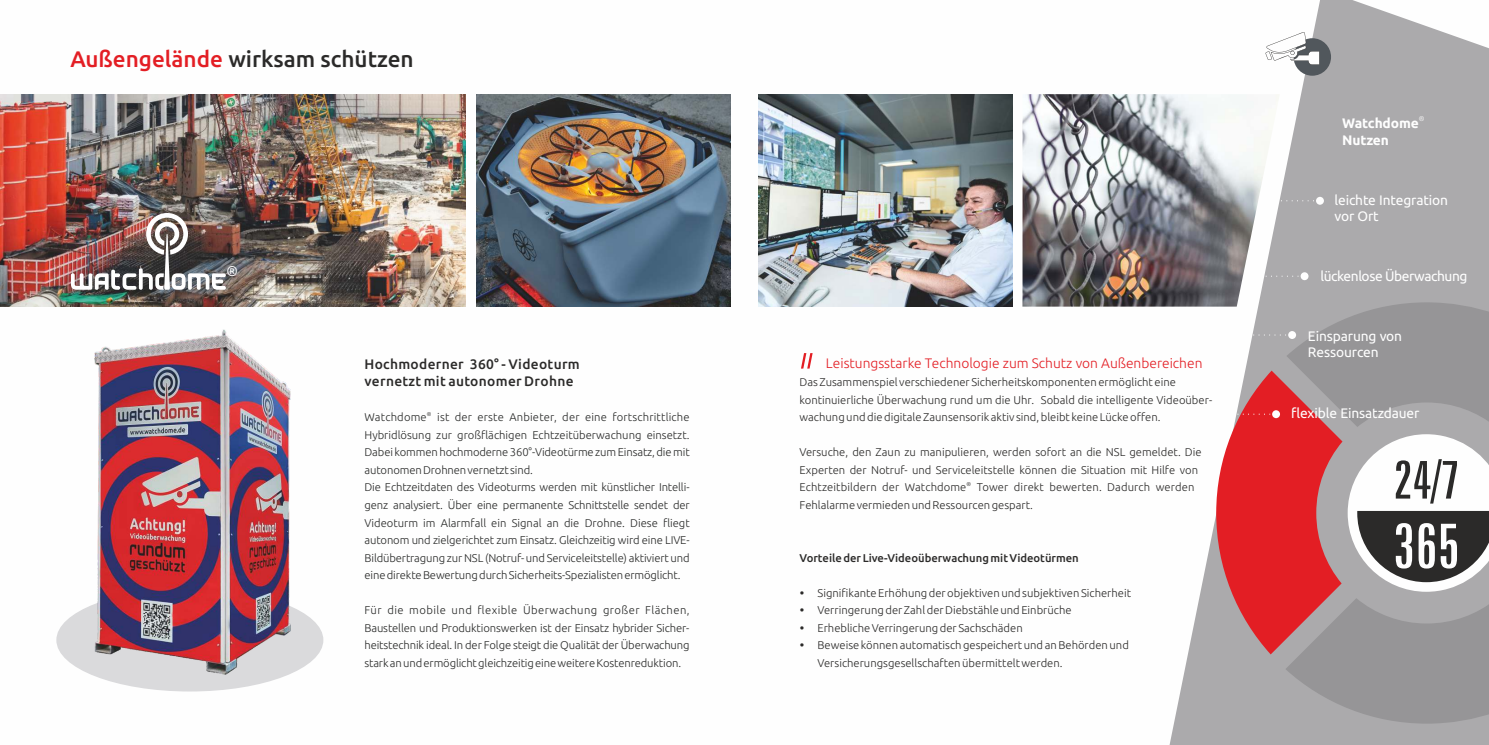
<style>
.page{position:relative;width:1489px;height:745px;background:#fff}
.page>*{position:absolute;margin:0;border:0;box-sizing:border-box;transform-origin:0 0}
.t1{font:extra-condensed 63.12px "Zurich BT";color:#fefefe}
.t2{font:extra-condensed 53.88px "Zurich BT";color:#2b2a29}
.t3{font:500 22.5px "Ubuntu";color:#2b2a29}
.t4{font:14.12px "Ubuntu";color:#fefefe}
.t5{font:13.75px/16.2px "Ubuntu";letter-spacing:-.01em;color:#fefefe}
.t6{font:300 13.75px "Ubuntu";color:#e31e24}
.t7{font:500 13.75px "Ubuntu";letter-spacing:.025em;color:#2b2a29}
.t8{font:13.75px "Ubuntu";letter-spacing:-.03em;color:#fefefe}
.t9{font:700 13.75px "Ubuntu";letter-spacing:-.01em;color:#fefefe}
.t10{font:300 11.25px/17.5px "Ubuntu";letter-spacing:-.01em;color:#292a29}
.t11{font:300 11.25px/17.5px "Ubuntu";color:#2b2a29}
.t12{font:300 11.25px "Ubuntu";letter-spacing:.015em;color:#292a29}
.t13{font:500 11.25px "Ubuntu";color:#2b2a29}
.t14{font:300 6.88px "Ubuntu";color:#fefefe}
.t15{font:300 5.62px "Ubuntu";color:#2b2a29}
.s1{color:#e31e24}
</style>
<div class="page">
<img style="left:758px;top:94px;width:254px;height:212px">
<img style="left:476px;top:94px;width:254px;height:212px">
<img style="left:1022px;top:94px;width:146px;height:212px">
<div style="left:56px;top:588px;width:267px;height:103px;background:#dadadc;border-radius:50%"></div>
<img style="left:94px;top:330px;width:196px;height:344px">
<svg style="left:1168px;top:0;width:320px;height:744px;fill:#abaaac"></svg>
<div style="left:1315px;top:197px;width:8px;height:8px;background:#fefefe;border-radius:50%"></div>
<svg style="left:1280px;top:200px;width:36px;height:1px"></svg>
<div style="left:1300px;top:272px;width:8px;height:8px;background:#fefefe;border-radius:50%"></div>
<svg style="left:1265px;top:275px;width:35px;height:1px"></svg>
<svg style="left:801px;top:353px;width:11px;height:15px"></svg>
<div style="left:1293px;top:38px;width:37px;height:38px;background:#51575c;border-radius:50%"></div>
<svg style="left:1216px;top:302px;width:272px;height:421px;background:#b2898c"></svg>
<svg style="left:1264px;top:32px;width:55px;height:33px"></svg>
<img style="left:0;top:94px;width:465px;height:212px">
<img style="left:71px;top:213px;width:155px;height:76px">
<h3 class="t3" style="left:70px;top:50px;width:345px"><span class="s1">Außengelände</span> wirksam schützen</h3>
<p class="t4" style="left:226px;top:264px;width:13px">®</p>
<p class="t7" style="left:364px;top:358px;width:217px">Hochmoderner 360° - Videoturm</p>
<p class="t7" style="left:364px;top:375px;width:210px">vernetzt mit autonomer Drohne</p>
<p class="t12" style="left:364px;top:412px;width:326px">Watchdome ist der erste Anbieter, der eine fortschrittliche</p>
<p class="t15" style="left:427px;top:411px;width:6px">®</p>
<p class="t10" style="left:364px;top:426px;width:327px">Hybridlösung zur großflächigen Echtzeitüberwachung einsetzt.<br>Dabei kommenhochmoderne360°-VideotürmezumEinsatz,diemit autonomenDrohnenvernetzt sind.<br>Die Echtzeitdaten des Videoturms werden mit künstlicher Intelli&shy;genz analysiert. Über eine permanente Schnittstelle sendet der Videoturm im Alarmfall ein Signal an die Drohne. Diese fliegt autonom und zielgerichtet zum Einsatz. Gleichzeitig wird eine LIVE-Bildübertragung zur NSL (Notruf- und Serviceleitstelle) aktiviert und einedirekteBewertungdurchSicherheits-Spezialistenermöglicht.</p>
<p class="t10" style="left:364px;top:601px;width:327px;text-align:justify">Für die mobile und flexible Überwachung großer Flächen, Baustellen und Produktionswerken ist der Einsatz hybrider Sicher&shy;heitstechnik ideal. In der Folge steigt die Qualität der Überwachung starkanundermöglichtgleichzeitigeineweitereKostenreduktion.</p>
<p class="t6" style="left:826px;top:357px;width:378px">Leistungsstarke Technologie zum Schutz von Außenbereichen</p>
<p class="t11" style="left:799px;top:374px;width:414px">Das Zusammenspiel verschiedener Sicherheitskomponenten ermöglicht eine kontinuierliche Überwachung rund um die Uhr. Sobald die intelligente Videoüber&shy;wachung und die digitale Zaunsensorik aktiv sind, bleibt keine Lücke offen.</p>
<p class="t11" style="left:799px;top:444px;width:403px">Versuche, den Zaun zu manipulieren, werden sofort an die NSL gemeldet. Die<br>Experten der Notruf- und Serviceleitstelle können die Situation mit Hilfe von<br>Echtzeitbildern der Watchdome Tower direkt bewerten. Dadurch werden</p>
<p class="t15" style="left:966px;top:481px;width:6px">®</p>
<p class="t11" style="left:799px;top:496px;width:235px">Fehlalarme vermieden und Ressourcen gespart.</p>
<p class="t13" style="left:799px;top:552px;width:281px">Vorteile der Live-Videoüberwachung mit Videotürmen</p>
<p class="t11" style="left:817px;top:584px;width:315px">Signifikante Erhöhung der objektiven und subjektiven Sicherheit Verringerung der Zahl der Diebstähle und Einbrüche<br>Erhebliche Verringerung der Sachschäden<br>Beweise können automatisch gespeichert und an Behörden und Versicherungsgesellschaften übermittelt werden.</p>
<p class="t9" style="left:1341px;top:117px;width:78px">Watchdome</p>
<p class="t14" style="left:1418px;top:116px;width:7px">®</p>
<p class="t9" style="left:1341px;top:135px;width:48px">Nutzen</p>
<p class="t5" style="left:1334px;top:192px;width:115px">leichte Integration vor Ort</p>
<p class="t8" style="left:1320px;top:270px;width:148px">lückenlose Überwachung</p>
<p class="t5" style="left:1307px;top:328px;width:96px">Einsparung von<br>Ressourcen</p>
<p class="t5" style="left:1290px;top:405px;width:130px">flexible Einsatzdauer</p>
<h2 class="t2" style="left:1393px;top:457px;width:68px">24/7</h2>
<h1 class="t1" style="left:1392px;top:519px;width:68px">365</h1>
</div>
